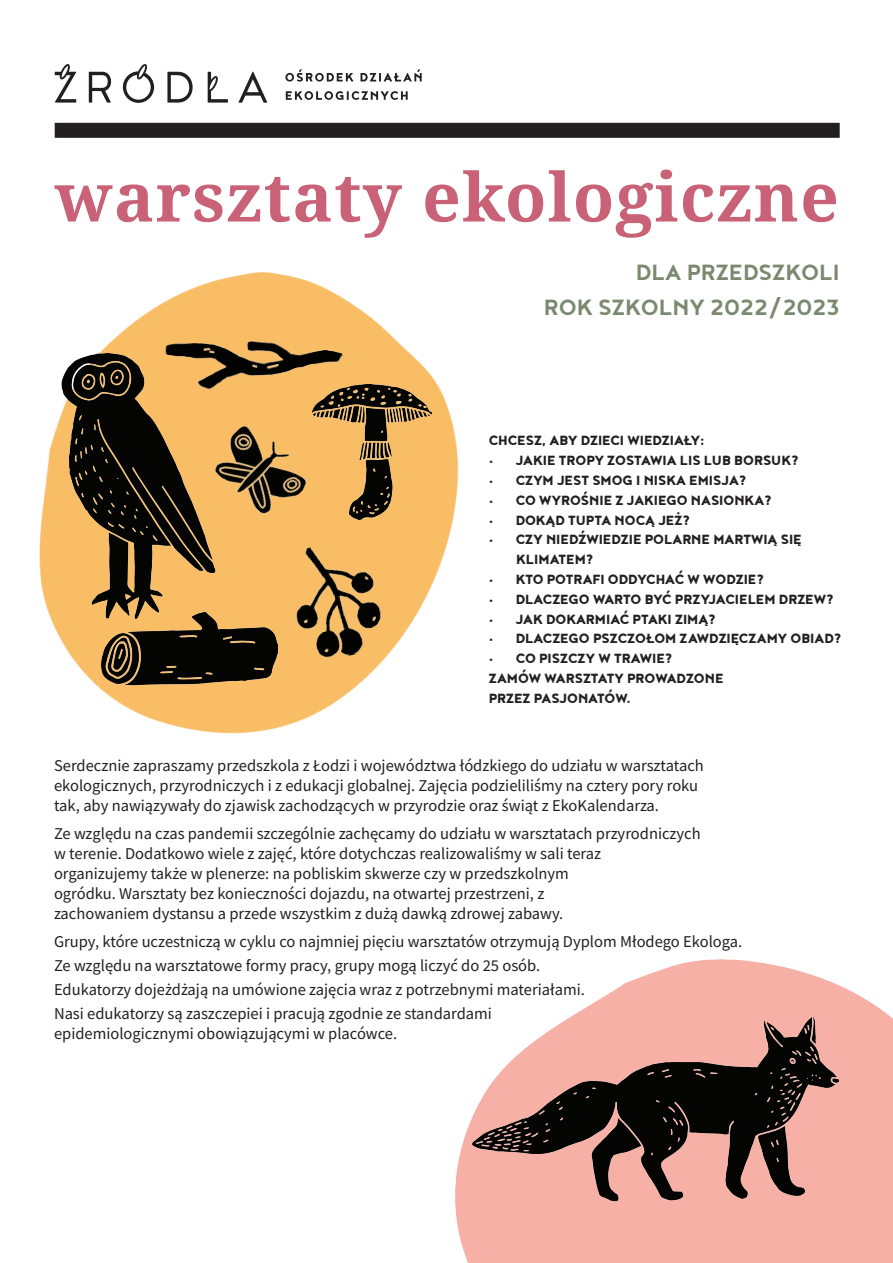
<style>
.page{position:relative;width:893px;height:1263px;background:#fff}
.page>*{position:absolute;margin:0;border:0;box-sizing:border-box;transform-origin:0 0}
.t1{font:700 67.5px "Noto Serif";letter-spacing:.02em;color:#c96177}
.t2{font:700 27px/35.5px "Noyh";color:#7a896f;text-align:right}
.t3{font:16.5px/19.8px "Source Sans Pro";color:#231f20}
.t4{font:800 16.5px/19.8px "Noyh";color:#231f20}
</style>
<div class="page">
<img style="left:455px;top:985px;width:438px;height:278px">
<img style="left:50px;top:74px;width:622px;height:654px">
<img style="left:39px;top:354px;width:232px;height:264px">
<img style="left:195px;top:452px;width:129px;height:83px">
<img style="left:101px;top:560px;width:177px;height:174px">
<img style="left:304px;top:385px;width:135px;height:135px">
<img style="left:165px;top:274px;width:178px;height:178px">
<img style="left:271px;top:533px;width:130px;height:134px">
<img style="left:472px;top:959px;width:367px;height:304px">
<svg style="left:285px;top:69px;width:68px;height:13px"></svg>
<svg style="left:360px;top:69px;width:62px;height:12px"></svg>
<svg style="left:286px;top:91px;width:122px;height:9px"></svg>
<svg style="left:89px;top:72px;width:22px;height:31px"></svg>
<svg style="left:167px;top:72px;width:26px;height:31px"></svg>
<svg style="left:55px;top:64px;width:21px;height:39px"></svg>
<svg style="left:123px;top:64px;width:31px;height:39px"></svg>
<svg style="left:208px;top:72px;width:20px;height:31px"></svg>
<svg style="left:239px;top:72px;width:28px;height:31px"></svg>
<div style="left:55px;top:123px;width:785px;height:15px;background:#231f20"></div>
<h1 class="t1" style="left:55px;top:150px;width:785px">warsztaty ekologiczne</h1>
<h2 class="t2" style="left:544px;top:254px;width:297px">dla przedszkoli<br>rok szkolny 2022/2023</h2>
<p class="t4" style="left:489px;top:430px;width:217px">Chcesz, aby dzieci wiedziały:</p>
<p class="t4" style="left:489px;top:450px;width:312px">• Jakie tropy zostawia lis lub borsuk?</p>
<p class="t4" style="left:489px;top:470px;width:260px">• Czym jest smog i niska emisja?</p>
<p class="t4" style="left:489px;top:490px;width:285px">• Co wyrośnie z jakiego nasionka?</p>
<p class="t4" style="left:489px;top:509px;width:203px">• Dokąd tupta nocą jeż?</p>
<p class="t4" style="left:516px;top:529px;width:287px;text-indent:-28px">• Czy niedźwiedzie polarne martwią się klimatem?</p>
<p class="t4" style="left:489px;top:569px;width:277px">• kto potrafi oddychać w wodzie?</p>
<p class="t4" style="left:489px;top:589px;width:347px">• Dlaczego warto być przyjacielem drzew?</p>
<p class="t4" style="left:489px;top:608px;width:229px">• Jak dokarmiać ptaki zimą?</p>
<p class="t4" style="left:489px;top:628px;width:354px">• Dlaczego pszczołom zawdzięczamy obiad?</p>
<p class="t4" style="left:489px;top:648px;width:236px">• Co piszczy w trawie?<br>Zamów warsztaty prowadzone przez pasjonatów.</p>
<p class="t3" style="left:54px;top:756px;width:651px">Serdecznie zapraszamy przedszkola z Łodzi i województwa łódzkiego do udziału w warsztatach ekologicznych, przyrodniczych i z edukacji globalnej. Zajęcia podzieliliśmy na cztery pory roku tak, aby nawiązywały do zjawisk zachodzących w przyrodzie oraz świąt z EkoKalendarza.</p>
<p class="t3" style="left:54px;top:824px;width:648px">Ze względu na czas pandemii szczególnie zachęcamy do udziału w warsztatach przyrodniczych w terenie. Dodatkowo wiele z zajęć, które dotychczas realizowaliśmy w sali teraz<br>organizujemy także w plenerze: na pobliskim skwerze czy w przedszkolnym<br>ogródku. Warsztaty bez konieczności dojazdu, na otwartej przestrzeni, z<br>zachowaniem dystansu a przede wszystkim z dużą dawką zdrowej zabawy.</p>
<p class="t3" style="left:54px;top:929px;width:690px;line-height:24px">Grupy, które uczestniczą w cyklu co najmniej pięciu warsztatów otrzymują Dyplom Młodego Ekologa.<br>Ze względu na warsztatowe formy pracy, grupy mogą liczyć do 25 osób.<br>Edukatorzy dojeżdżają na umówione zajęcia wraz z potrzebnymi materiałami.<br>Nasi edukatorzy są zaszczepiei i pracują zgodnie ze standardami</p>
<p class="t3" style="left:54px;top:1023px;width:345px">epidemiologicznymi obowiązującymi w placówce.</p>
</div>
